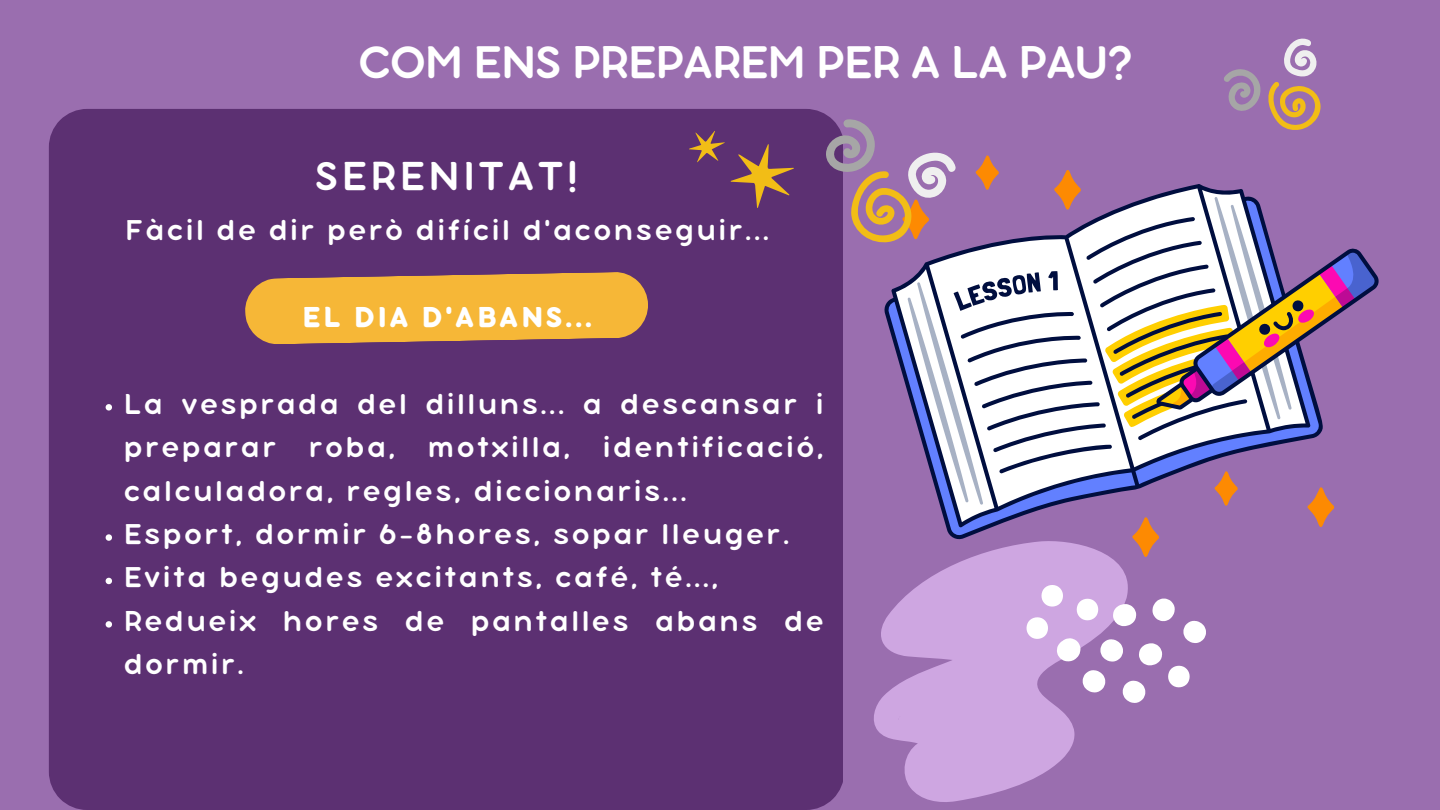
<style>
.page{position:relative;width:1440px;height:810px;background:#9a6eaf}
.page>*{position:absolute;margin:0;border:0;box-sizing:border-box;transform-origin:0 0}
.t1{font:49.8px "Bubbleboddy Neue";color:#fff}
.t2{font:44.1px "Bubbleboddy Neue";letter-spacing:.1em;color:#fff}
.t3{font:31.2px/43.4px "Bubbleboddy Neue";letter-spacing:.1em;color:#fff;text-align:justify}
.t4{font:700 31.2px "Bubbleboddy Neue";letter-spacing:.1em;color:#fff}
</style>
<div class="page">
<div style="left:49px;top:109px;width:777px;height:701px;background:#5c3072"></div>
<svg style="left:245px;top:272px;width:403px;height:72px;background:#e3a63e"></svg>
<svg style="left:826px;top:38px;width:553px;height:489px"></svg>
<svg style="left:815px;top:460px;width:358px;height:350px"></svg>
<svg style="left:1022px;top:581px;width:184px;height:126px"></svg>
<svg style="left:106px;top:404px;width:6px;height:7px"></svg>
<svg style="left:106px;top:534px;width:6px;height:7px"></svg>
<svg style="left:106px;top:578px;width:6px;height:6px"></svg>
<svg style="left:106px;top:621px;width:6px;height:7px"></svg>
<svg style="left:687px;top:127px;width:110px;height:86px;background:#704365"></svg>
<p class="t1" style="left:359px;top:47px;width:775px">COM ENS PREPAREM PER A LA PAU?</p>
<h1 class="t2" style="left:315px;top:162px;width:264px">SERENITAT!</h1>
<p class="t3" style="left:126px;top:211px;width:645px">Fàcil de dir però difícil d'aconseguir...</p>
<p class="t4" style="left:302px;top:307px;width:291px">EL DIA D'ABANS...</p>
<p class="t3" style="left:124px;top:385px;width:701px">La vesprada del dilluns... a descansar i preparar roba, motxilla, identificació, calculadora, regles, diccionaris...</p>
<h2 class="t3" style="left:124px;top:515px;width:666px">Esport, dormir 6-8hores, sopar lleuger.</h2>
<p class="t3" style="left:124px;top:558px;width:596px">Evita begudes excitants, café, té...,</p>
<p class="t3" style="left:124px;top:602px;width:701px">Redueix hores de pantalles abans de dormir.</p>
</div>
